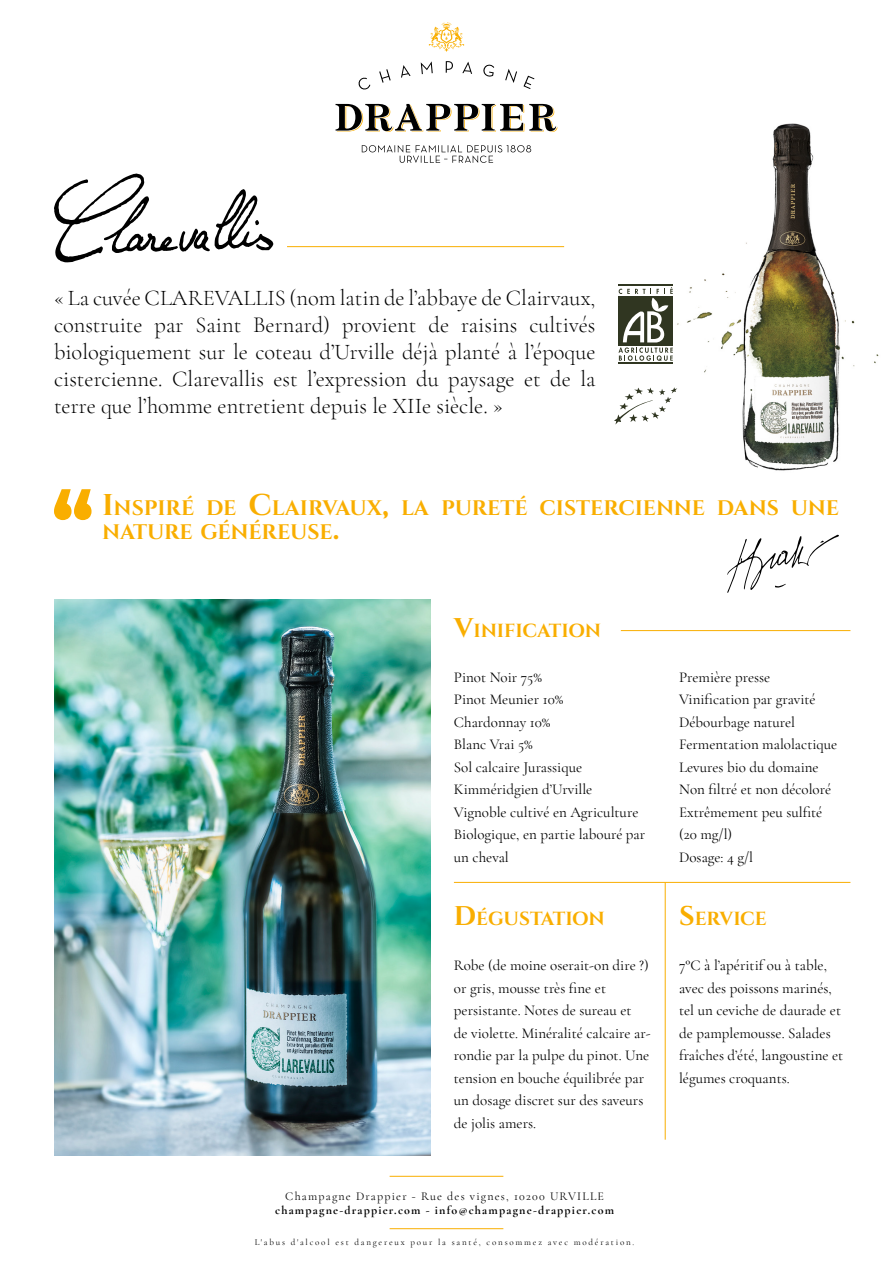
<style>
.page{position:relative;width:893px;height:1263px;background:#fff}
.page>*{position:absolute;margin:0;border:0;box-sizing:border-box;transform-origin:0 0}
.t1{font:300 22.5px/27px "Cormorant Garamond";color:#000;text-align:justify}
.t2{font:700 21px/24px "Cinzel";letter-spacing:-.005em;color:#f9ae00}
.t3{font:700 18.9px "Cinzel";letter-spacing:-.015em;color:#f9ae00}
.t4{font:15px/22.5px "Cormorant Garamond";color:#000}
.t5{font:700 12px "Cormorant Garamond";letter-spacing:.1em;color:#000}
.t6{font:12px "Cormorant Garamond";letter-spacing:.1em;color:#000}
.t7{font:9px "Cormorant Garamond";letter-spacing:.2em;color:#000}
.s1{font-size:30px}
.s2{font-size:27px}
</style>
<div class="page">
<img style="left:656px;top:123px;width:223px;height:348px">
<svg style="left:362px;top:145px;width:169px;height:18px"></svg>
<svg style="left:358px;top:61px;width:176px;height:29px"></svg>
<svg style="left:429px;top:22px;width:35px;height:30px"></svg>
<svg style="left:336px;top:104px;width:221px;height:28px"></svg>
<svg style="left:727px;top:534px;width:112px;height:59px"></svg>
<svg style="left:54px;top:489px;width:38px;height:31px"></svg>
<svg style="left:54px;top:173px;width:219px;height:89px"></svg>
<hr style="left:618px;top:285px;width:55px;height:1px;background:#303621">
<hr style="left:618px;top:362px;width:55px;height:2px;background:#303621">
<svg style="left:618px;top:287px;width:55px;height:74px"></svg>
<img style="left:54px;top:600px;width:377px;height:555px">
<hr style="left:665px;top:882px;width:1px;height:258px;background:#f9ae00">
<hr style="left:454px;top:882px;width:396px;height:1px;background:#f9ae00">
<hr style="left:621px;top:630px;width:229px;height:1px;background:#f9ae00">
<hr style="left:390px;top:1228px;width:113px;height:1px;background:#f9ae00">
<hr style="left:390px;top:1176px;width:113px;height:1px;background:#f9ae00">
<hr style="left:287px;top:246px;width:277px;height:1px;background:#f9ae00">
<svg style="left:614px;top:387px;width:63px;height:37px"></svg>
<p class="t1" style="left:54px;top:285px;width:543px">« La cuvée CLAREVALLIS (nom latin de l’abbaye de Clairvaux, construite par Saint Bernard) provient de raisins cultivés biologiquement sur le coteau d’Urville déjà planté à l’époque cistercienne. Clarevallis est l’expression du paysage et de la terre que l’homme entretient depuis le XIIe siècle. »</p>
<h2 class="t2" style="left:102px;top:496px;width:738px"><span class="s1">I</span>NSPIRÉ DE <span class="s1">C</span>LAIRVAUX<span class="s1">,</span> LA PURETÉ CISTERCIENNE DANS UNE<br>NATURE GÉNÉREUSE<span class="s1">.</span></h2>
<p class="t3" style="left:454px;top:619px;width:149px"><span class="s2">V</span>INIFICATION</p>
<p class="t4" style="left:454px;top:665px;width:193px">Pinot Noir 75%<br>Pinot Meunier 10%<br>Chardonnay 10%<br>Blanc Vrai 5%<br>Sol calcaire Jurassique<br>Kimméridgien d’Urville<br>Vignoble cultivé en Agriculture<br>Biologique, en partie labouré par un cheval</p>
<p class="t4" style="left:679px;top:666px;width:160px">Première presse<br>Vinification par gravité<br>Débourbage naturel<br>Fermentation malolactique<br>Levures bio du domaine<br>Non filtré et non décoloré<br>Extrêmement peu sulfité (20 mg/l)<br>Dosage: 4 g/l</p>
<p class="t3" style="left:454px;top:907px;width:152px"><span class="s2">D</span>ÉGUSTATION</p>
<p class="t4" style="left:454px;top:954px;width:198px">Robe (de moine oserait-on dire ?) or gris, mousse très fine et persistante. Notes de sureau et<br>de violette. Minéralité calcaire ar&shy;rondie par la pulpe du pinot. Une tension en bouche équilibrée par un dosage discret sur des saveurs de jolis amers.</p>
<p class="t6" style="left:285px;top:1189px;width:320px">Champagne Drappier - Rue des vignes, 10200 URVILLE</p>
<p class="t5" style="left:275px;top:1202px;width:341px">champagne-drappier.com - info@champagne-drappier.com</p>
<p class="t7" style="left:255px;top:1236px;width:381px">L'abus d'alcool est dangereux pour la santé, consommez avec modération.</p>
<p class="t3" style="left:679px;top:907px;width:89px"><span class="s2">S</span>ERVICE</p>
<p class="t4" style="left:679px;top:954px;width:166px">7°C à l’apéritif ou à table, avec des poissons marinés, tel un ceviche de daurade et de pamplemousse. Salades fraîches d’été, langoustine et légumes croquants.</p>
</div>
